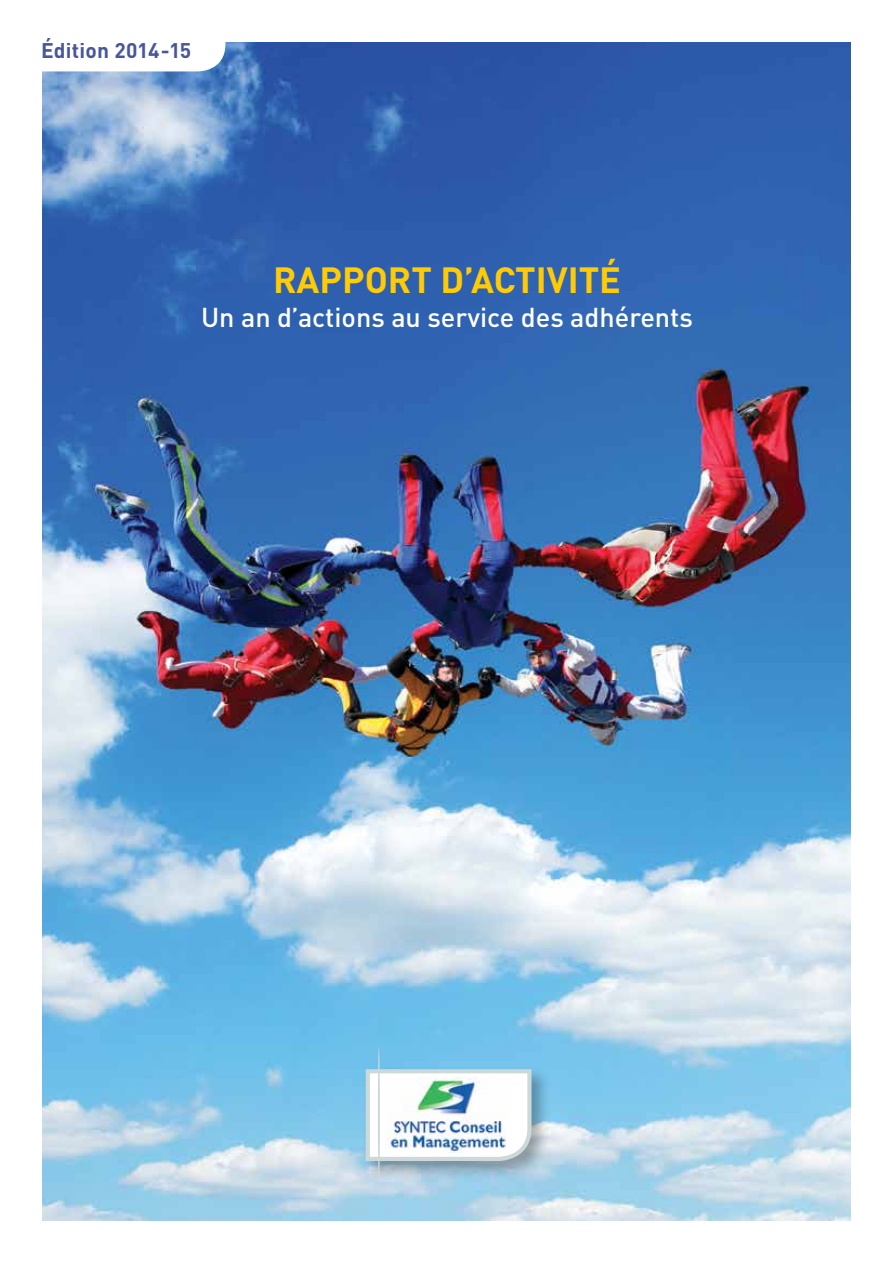
<style>
.page{position:relative;width:893px;height:1263px;background:#fff}
.page>*{position:absolute;margin:0;border:0;box-sizing:border-box;transform-origin:0 0}
.t1{font:700 36px "DIN";color:#ffcb05}
.t2{font:500 27px "DIN";color:#fff}
.t3{font:700 21px "DIN";letter-spacing:.01em;color:#495699}
</style>
<div class="page">
<img style="left:43px;top:43px;width:807px;height:1177px">
<svg style="left:43px;top:43px;width:182px;height:28px"></svg>
<div style="left:362px;top:1066px;width:189px;height:115px;background:#000;opacity:.3"></div>
<svg style="left:364px;top:1067px;width:170px;height:96px"></svg>
<hr style="left:378px;top:1047px;width:2px;height:136px;background:#cdd9d9;border-radius:50%">
<img style="left:385px;top:1078px;width:127px;height:74px">
<p class="t3" style="left:41px;top:36px;width:152px">Édition 2014-15</p>
<h1 class="t1" style="left:273px;top:256px;width:350px">RAPPORT D’ACTIVITÉ</h1>
<p class="t2" style="left:201px;top:300px;width:493px">Un an d’actions au service des adhérents</p>
</div>
